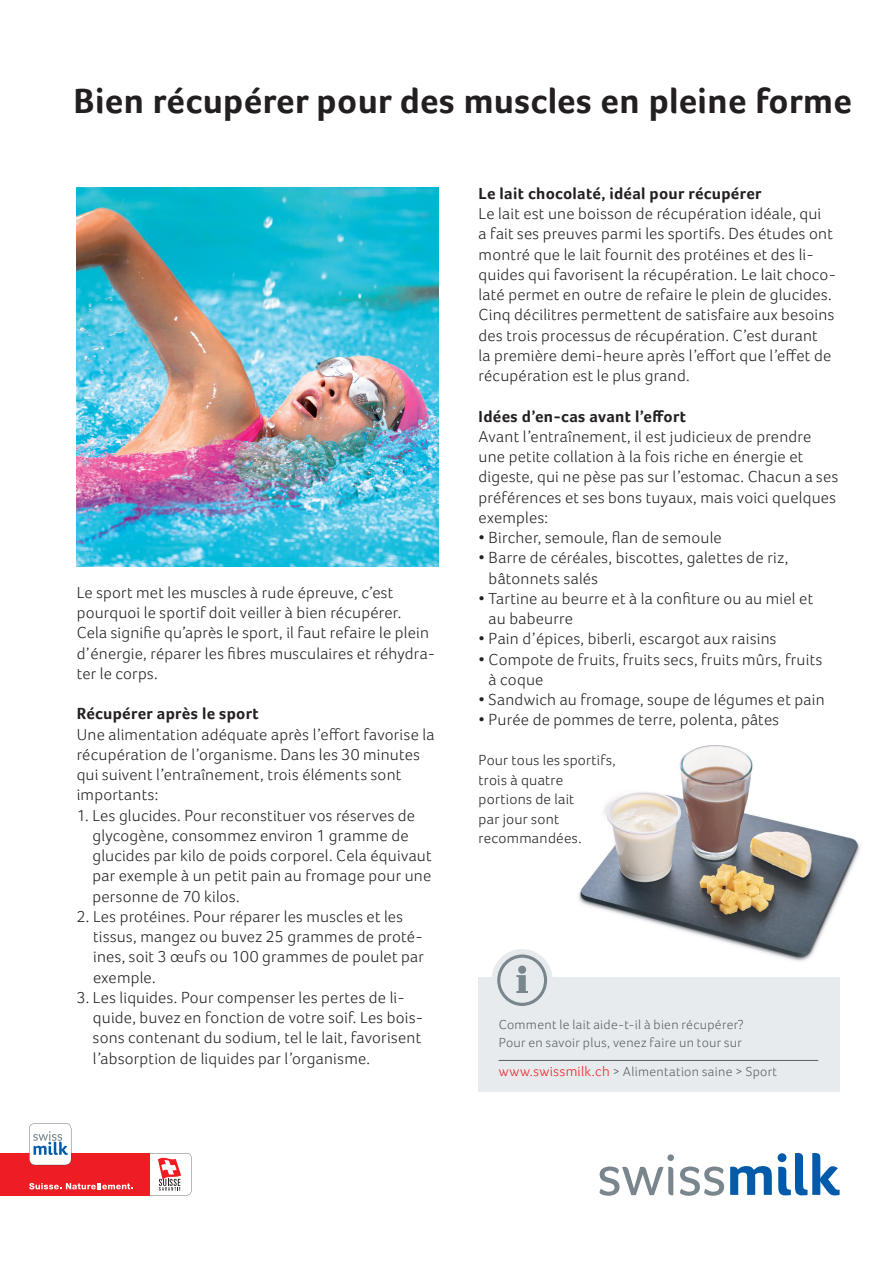
<style>
.page{position:relative;width:893px;height:1263px;background:#fff}
.page>*{position:absolute;margin:0;border:0;box-sizing:border-box;transform-origin:0 0}
.t1{font:700 36px "Foco";letter-spacing:.01em;color:#231f20}
.t2{font:300 16.5px/20.2px "Foco";letter-spacing:.015em;color:#231f20}
.t3{font:700 16.5px "Foco";letter-spacing:.015em;color:#231f20}
.t4{font:300 15px/19.5px "Foco";letter-spacing:.02em;color:#231f20}
.t5{font:300 13.5px/18px "Foco";letter-spacing:.02em;color:#576065}
.s1{font-size:14.25px;color:#ee1d23}
</style>
<div class="page">
<svg style="left:730px;top:1166px;width:42px;height:29px"></svg>
<svg style="left:778px;top:1153px;width:62px;height:42px"></svg>
<svg style="left:599px;top:1166px;width:74px;height:30px"></svg>
<div style="left:667px;top:1154px;width:7px;height:7px;background:#7a868d;border-radius:50%"></div>
<svg style="left:680px;top:1166px;width:44px;height:30px"></svg>
<div style="left:0;top:1153px;width:149px;height:42px;background:#ee1d23"></div>
<svg style="left:29px;top:1123px;width:162px;height:72px"></svg>
<img style="left:578px;top:745px;width:282px;height:216px">
<div style="left:479px;top:977px;width:361px;height:115px;background:#e7ebed"></div>
<div style="left:491px;top:949px;width:62px;height:63px;background:#e7ebed;border-radius:50%"></div>
<svg style="left:497px;top:954px;width:50px;height:52px"></svg>
<div style="left:518px;top:966px;width:8px;height:8px;background:#7a868d;border-radius:50%"></div>
<hr style="left:499px;top:1060px;width:319px;height:1px;background:#576065">
<img style="left:77px;top:187px;width:361px;height:379px">
<h1 class="t1" style="left:74px;top:79px;width:780px">Bien récupérer pour des muscles en pleine forme</h1>
<p class="t2" style="left:77px;top:582px;width:360px">Le sport met les muscles à rude épreuve, c’est pourquoi le sportif doit veiller à bien récupérer.<br>Cela signifie qu’après le sport, il faut refaire le plein d’énergie, réparer les fibres musculaires et réhydra&shy;ter le corps.</p>
<p class="t3" style="left:77px;top:704px;width:183px">Récupérer après le sport</p>
<p class="t2" style="left:77px;top:724px;width:359px">Une alimentation adéquate après l’effort favorise la récupération de l’organisme. Dans les 30 minutes qui suivent l’entraînement, trois éléments sont importants:</p>
<p class="t2" style="left:92px;top:805px;width:341px;text-indent:-16px">1. Les glucides. Pour reconstituer vos réserves de glycogène, consommez environ 1 gramme de glucides par kilo de poids corporel. Cela équivaut par exemple à un petit pain au fromage pour une personne de 70 kilos.</p>
<p class="t2" style="left:93px;top:906px;width:332px;text-indent:-16px">2. Les protéines. Pour réparer les muscles et les tissus, mangez ou buvez 25 grammes de proté&shy;ines, soit 3 œufs ou 100 grammes de poulet par exemple.</p>
<p class="t2" style="left:93px;top:987px;width:331px;text-indent:-16px">3. Les liquides. Pour compenser les pertes de li&shy;quide, buvez en fonction de votre soif. Les bois&shy;sons contenant du sodium, tel le lait, favorisent l’absorption de liquides par l’organisme.</p>
<p class="t3" style="left:479px;top:184px;width:284px">Le lait chocolaté, idéal pour récupérer</p>
<p class="t2" style="left:479px;top:203px;width:359px">Le lait est une boisson de récupération idéale, qui<br>a fait ses preuves parmi les sportifs. Des études ont montré que le lait fournit des protéines et des li&shy;quides qui favorisent la récupération. Le lait choco&shy;laté permet en outre de refaire le plein de glucides.<br>Cinq décilitres permettent de satisfaire aux besoins des trois processus de récupération. C’est durant<br>la première demi-heure après l’effort que l’effet de récupération est le plus grand.</p>
<p class="t3" style="left:479px;top:406px;width:209px">Idées d’en-cas avant l’effort</p>
<p class="t2" style="left:479px;top:426px;width:361px">Avant l’entraînement, il est judicieux de prendre une petite collation à la fois riche en énergie et digeste, qui ne pèse pas sur l’estomac. Chacun a ses préférences et ses bons tuyaux, mais voici quelques exemples:</p>
<p class="t2" style="left:479px;top:527px;width:245px">• Bircher, semoule, flan de semoule</p>
<p class="t2" style="left:489px;top:547px;width:301px;text-indent:-10px">• Barre de céréales, biscottes, galettes de riz, bâtonnets salés</p>
<p class="t2" style="left:489px;top:588px;width:326px;text-indent:-10px">• Tartine au beurre et à la confiture ou au miel et au babeurre</p>
<p class="t2" style="left:479px;top:628px;width:299px">• Pain d’épices, biberli, escargot aux raisins</p>
<p class="t2" style="left:489px;top:649px;width:335px;text-indent:-10px">• Compote de fruits, fruits secs, fruits mûrs, fruits à coque</p>
<p class="t2" style="left:479px;top:689px;width:348px">• Sandwich au fromage, soupe de légumes et pain</p>
<p class="t2" style="left:479px;top:709px;width:302px">• Purée de pommes de terre, polenta, pâtes</p>
<p class="t4" style="left:479px;top:750px;width:139px">Pour tous les sportifs, trois à quatre portions de lait<br>par jour sont recommandées.</p>
<p class="t5" style="left:499px;top:1015px;width:246px">Comment le lait aide-t-il à bien récupérer?<br>Pour en savoir plus, venez faire un tour sur</p>
<p class="t5" style="left:499px;top:1062px;width:280px"><span class="s1">www.swissmilk.ch</span> &gt; Alimentation saine &gt; Sport</p>
</div>
